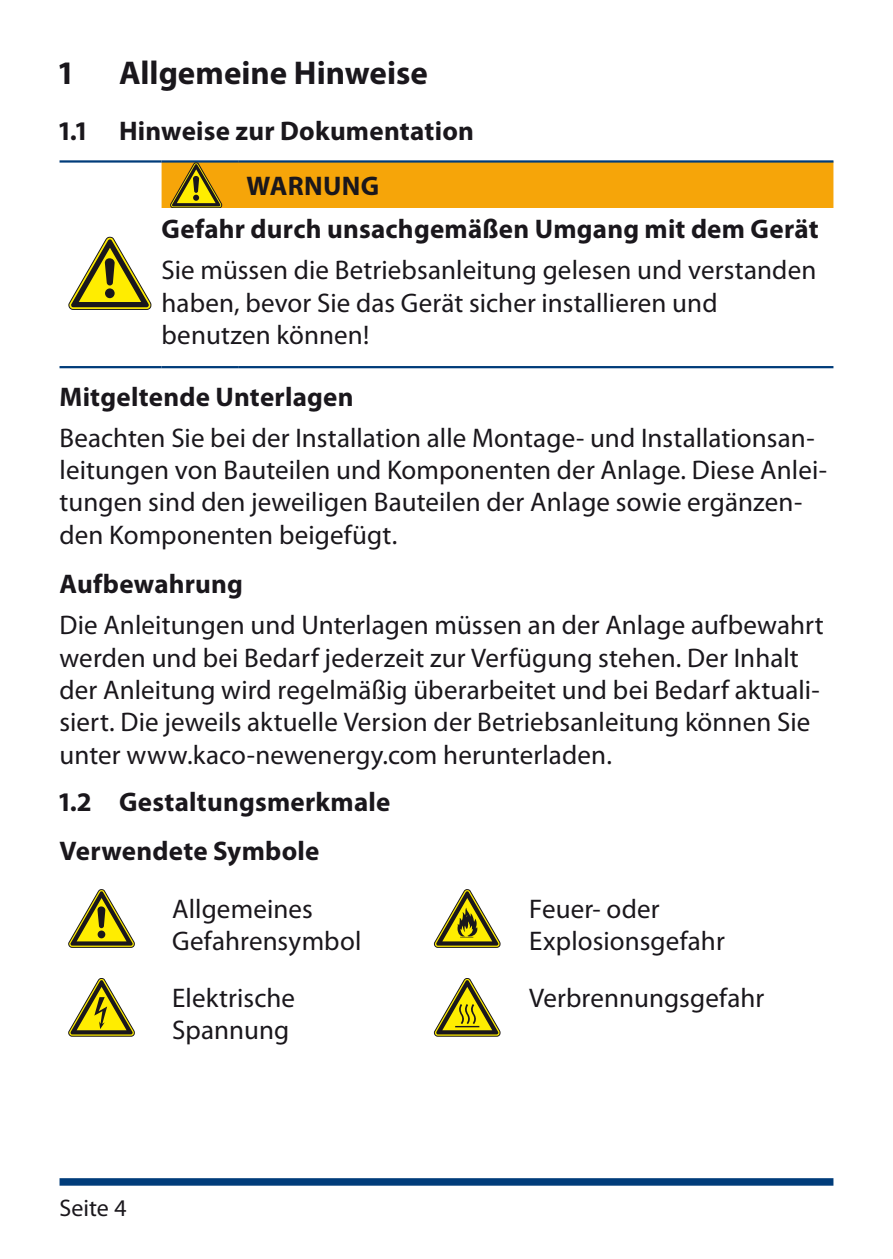
<style>
.page{position:relative;width:893px;height:1259px;background:#fff}
.page>*{position:absolute;margin:0;border:0;box-sizing:border-box;transform-origin:0 0}
.t1{font:700 33px "Myriad Pro";color:#1a171c}
.t2{font:27px/32.4px "Myriad Pro";letter-spacing:.005em;color:#1a171c}
.t3{font:700 27px/55.5px "Myriad Pro";letter-spacing:.01em;color:#1a171c}
.t4{font:24px "Myriad Pro";color:#1a171c}
</style>
<div class="page">
<div style="left:60px;top:1178px;width:773px;height:7px;background:#003c7a"></div>
<hr style="left:60px;top:160px;width:102px;height:3px;background:#003c7a">
<hr style="left:60px;top:366px;width:102px;height:2px;background:#003c7a">
<hr style="left:162px;top:366px;width:76px;height:2px;background:#003c7a">
<hr style="left:238px;top:366px;width:595px;height:2px;background:#003c7a">
<hr style="left:238px;top:160px;width:595px;height:3px;background:#003c7a">
<hr style="left:162px;top:160px;width:76px;height:3px;background:#003c7a">
<svg style="left:68px;top:237px;width:83px;height:73px"></svg>
<svg style="left:162px;top:161px;width:671px;height:47px;background:#e99f0d"></svg>
<svg style="left:68px;top:889px;width:67px;height:58px"></svg>
<svg style="left:434px;top:889px;width:66px;height:58px"></svg>
<svg style="left:68px;top:978px;width:67px;height:58px"></svg>
<svg style="left:434px;top:978px;width:66px;height:58px"></svg>
<p class="t1" style="left:60px;top:52px;width:14px">1</p>
<p class="t1" style="left:119px;top:52px;width:310px">Allgemeine Hinweise</p>
<p class="t3" style="left:247px;top:102px;width:229px;text-indent:-187px">1.1 Hinweise zur Dokumentation<br>WARNUNG</p>
<p class="t3" style="left:162px;top:201px;width:658px">Gefahr durch unsachgemäßen Umgang mit dem Gerät</p>
<p class="t2" style="left:162px;top:254px;width:656px">Sie müssen die Betriebsanleitung gelesen und verstanden haben, bevor Sie das Gerät sicher installieren und benutzen können!</p>
<p class="t3" style="left:60px;top:368px;width:296px">Mitgeltende Unterlagen</p>
<p class="t2" style="left:60px;top:421px;width:769px">Beachten Sie bei der Installation alle Montage- und Installationsan&shy;leitungen von Bauteilen und Komponenten der Anlage. Diese Anlei&shy;tungen sind den jeweiligen Bauteilen der Anlage sowie ergänzen&shy;den Komponenten beigefügt.</p>
<p class="t3" style="left:60px;top:555px;width:185px">Aufbewahrung</p>
<p class="t2" style="left:60px;top:608px;width:766px">Die Anleitungen und Unterlagen müssen an der Anlage aufbewahrt werden und bei Bedarf jederzeit zur Verfügung stehen. Der Inhalt der Anleitung wird regelmäßig überarbeitet und bei Bedarf aktuali&shy;siert. Die jeweils aktuelle Version der Betriebsanleitung können Sie unter www.kaco-newenergy.com herunterladen.</p>
<p class="t3" style="left:60px;top:776px;width:332px;line-height:49.5px">1.2 Gestaltungsmerkmale<br>Verwendete Symbole</p>
<p class="t2" style="left:172px;top:892px;width:191px">Allgemeines<br>Gefahrensymbol</p>
<p class="t2" style="left:529px;top:892px;width:197px">Feuer- oder<br>Explosionsgefahr</p>
<p class="t2" style="left:172px;top:981px;width:124px">Elektrische<br>Spannung</p>
<p class="t2" style="left:529px;top:981px;width:237px">Verbrennungsgefahr</p>
<p class="t4" style="left:60px;top:1192px;width:69px">Seite 4</p>
</div>
